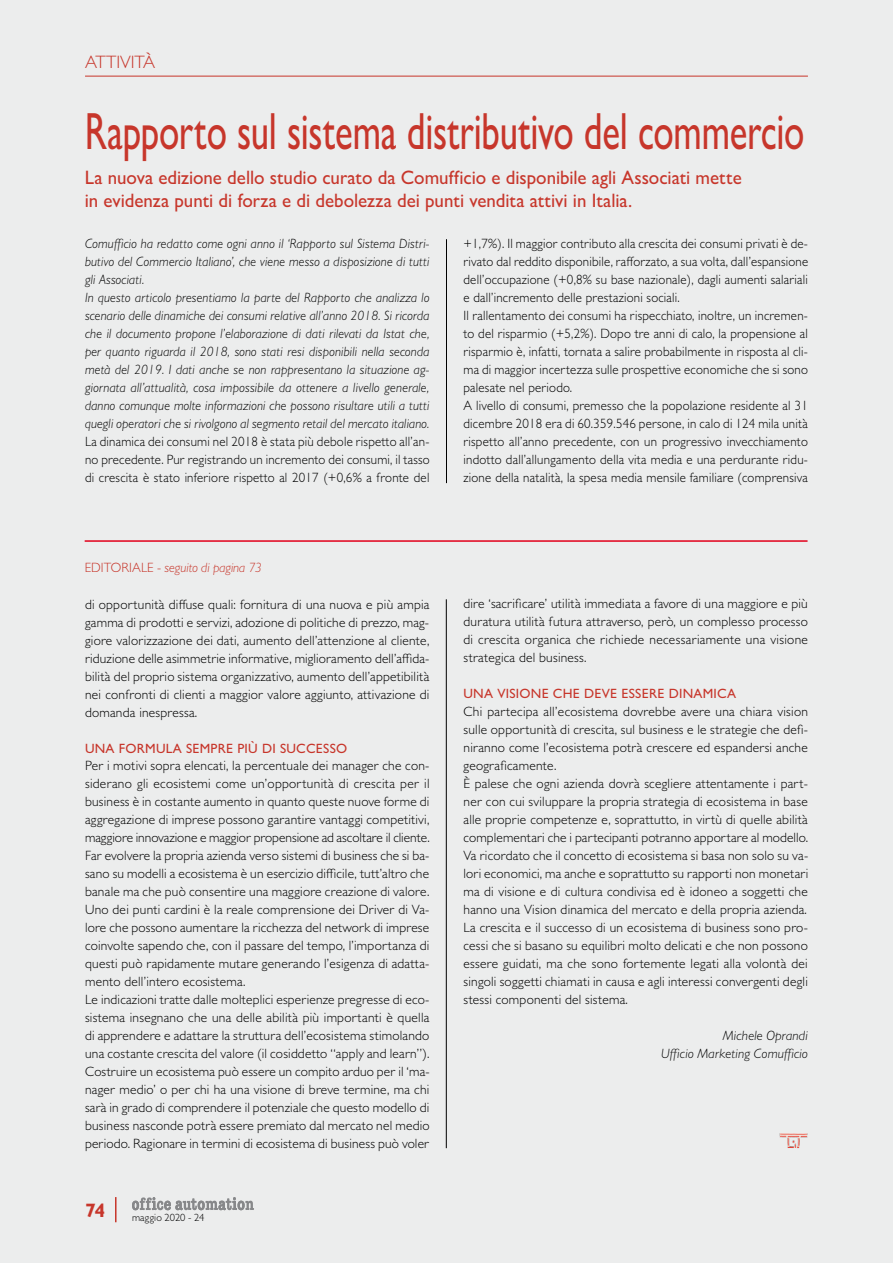
<style>
.page{position:relative;width:893px;height:1263px;background:#eceded}
.page>*{position:absolute;margin:0;border:0;box-sizing:border-box;transform-origin:0 0}
.t1{font:500 52.5px "Gill Sans MT Pro";letter-spacing:-.005em;color:#c7362b;scale:.7 1}
.t2{font:500 19.5px/22.5px "Gill Sans MT Pro";color:#c7362b}
.t3{font:700 19.5px "Gill Sans MT Pro";color:#c7362b}
.t4{font:300 18px "Gill Sans MT Pro";letter-spacing:-.005em;color:#c7362b}
.t5{font:300 13.5px/18px "Gill Sans MT Pro";letter-spacing:.015em;color:#000;text-align:justify}
.t6{font:300 13.5px/18px "Gill Sans MT Pro";letter-spacing:.015em;color:#000;text-align:justify;scale:.96 1}
.t7{font:italic 300 13.5px/18px "Gill Sans MT Pro";letter-spacing:.015em;color:#000;scale:.96 1}
.t8{font:500 13.5px "Gill Sans MT Pro";letter-spacing:.02em;color:#c7362b}
.t9{font:italic 300 13.5px/18px "Gill Sans MT Pro";letter-spacing:.015em;color:#000;text-align:right}
.t10{font:italic 300 13.5px "Gill Sans MT Pro";letter-spacing:-.005em;color:#c7362b}
.t11{font:300 10.5px "Gill Sans MT Pro";letter-spacing:.015em;color:#000}
.s1{font-style:normal}
</style>
<div class="page">
<svg style="left:132px;top:1197px;width:122px;height:13px"></svg>
<hr style="left:115px;top:1197px;width:2px;height:25px;background:#c7362b">
<hr style="left:85px;top:76px;width:723px;height:1px;background:#c7362b">
<hr style="left:446px;top:239px;width:1px;height:244px;background:#000">
<hr style="left:446px;top:599px;width:1px;height:549px;background:#000">
<img style="left:779px;top:1133px;width:29px;height:16px">
<hr style="left:85px;top:540px;width:722px;height:2px;background:#e2001a">
<h3 class="t4" style="left:85px;top:51px;width:72px">ATTIVITÀ</h3>
<h1 class="t1" style="left:85px;top:100px;width:1029px">Rapporto sul sistema distributivo del commercio</h1>
<h2 class="t2" style="left:85px;top:166px;width:658px">La nuova edizione dello studio curato da Comufficio e disponibile agli Associati mette in evidenza punti di forza e di debolezza dei punti vendita attivi in Italia.</h2>
<p class="t7" style="left:85px;top:235px;width:360px">Comufficio ha redatto come ogni anno il ‘Rapporto sul Sistema Distri&shy;butivo del Commercio Italiano’, che viene messo a disposizione di tutti gli Associati.<br>In questo articolo presentiamo la parte del Rapporto che analizza lo scenario delle dinamiche dei consumi relative all’anno 2018. Si ricorda che il documento propone l’elaborazione di dati rilevati da Istat che, per quanto riguarda il 2018, sono stati resi disponibili nella seconda metà del 2019. I dati anche se non rappresentano la situazione ag&shy;giornata all’attualità, cosa impossibile da ottenere a livello generale, danno comunque molte informazioni che possono risultare utili a tutti quegli operatori che si rivolgono al segmento retail del mercato italiano.</p>
<p class="t6" style="left:85px;top:433px;width:361px">La dinamica dei consumi nel 2018 è stata più debole rispetto all’an&shy;no precedente. Pur registrando un incremento dei consumi, il tasso di crescita è stato inferiore rispetto al 2017 (+0,6% a fronte del</p>
<p class="t6" style="left:463px;top:235px;width:361px;text-align:left">+1,7%). Il maggior contributo alla crescita dei consumi privati è de&shy;rivato dal reddito disponibile, rafforzato, a sua volta, dall’espansione dell’occupazione (+0,8% su base nazionale), dagli aumenti salariali e dall’incremento delle prestazioni sociali.<br>Il rallentamento dei consumi ha rispecchiato, inoltre, un incremen&shy;to del risparmio (+5,2%). Dopo tre anni di calo, la propensione al risparmio è, infatti, tornata a salire probabilmente in risposta al cli&shy;ma di maggior incertezza sulle prospettive economiche che si sono palesate nel periodo.<br>A livello di consumi, premesso che la popolazione residente al 31 dicembre 2018 era di 60.359.546 persone, in calo di 124 mila unità rispetto all’anno precedente, con un progressivo invecchiamento indotto dall’allungamento della vita media e una perdurante ridu&shy;zione della natalità, la spesa media mensile familiare (comprensiva</p>
<p class="t10" style="left:85px;top:560px;width:179px"><span class="s1">EDITORIALE -</span> seguito di pagina 73</p>
<p class="t5" style="left:85px;top:595px;width:346px">di opportunità diffuse quali: fornitura di una nuova e più ampia gamma di prodotti e servizi, adozione di politiche di prezzo, mag&shy;giore valorizzazione dei dati, aumento dell’attenzione al cliente, riduzione delle asimmetrie informative, miglioramento dell’affida&shy;bilità del proprio sistema organizzativo, aumento dell’appetibilità nei confronti di clienti a maggior valore aggiunto, attivazione di domanda inespressa.</p>
<p class="t8" style="left:85px;top:740px;width:264px">UNA FORMULA SEMPRE PIÙ DI SUCCESSO</p>
<p class="t5" style="left:85px;top:757px;width:346px;text-align:left">Per i motivi sopra elencati, la percentuale dei manager che con&shy;siderano gli ecosistemi come un’opportunità di crescita per il business è in costante aumento in quanto queste nuove forme di aggregazione di imprese possono garantire vantaggi competitivi, maggiore innovazione e maggior propensione ad ascoltare il cliente.<br>Far evolvere la propria azienda verso sistemi di business che si ba&shy;sano su modelli a ecosistema è un esercizio difficile, tutt’altro che banale ma che può consentire una maggiore creazione di valore.<br>Uno dei punti cardini è la reale comprensione dei Driver di Va&shy;lore che possono aumentare la ricchezza del network di imprese coinvolte sapendo che, con il passare del tempo, l’importanza di questi può rapidamente mutare generando l’esigenza di adatta&shy;mento dell’intero ecosistema.<br>Le indicazioni tratte dalle molteplici esperienze pregresse di eco&shy;sistema insegnano che una delle abilità più importanti è quella di apprendere e adattare la struttura dell’ecosistema stimolando una costante crescita del valore (il cosiddetto “apply and learn”).<br>Costruire un ecosistema può essere un compito arduo per il ‘ma&shy;nager medio’ o per chi ha una visione di breve termine, ma chi sarà in grado di comprendere il potenziale che questo modello di business nasconde potrà essere premiato dal mercato nel medio periodo. Ragionare in termini di ecosistema di business può voler</p>
<h2 class="t3" style="left:85px;top:1198px;width:22px">74</h2>
<p class="t11" style="left:132px;top:1211px;width:74px">maggio 2020 - 24</p>
<p class="t5" style="left:463px;top:595px;width:346px">dire ‘sacrificare’ utilità immediata a favore di una maggiore e più duratura utilità futura attraverso, però, un complesso processo di crescita organica che richiede necessariamente una visione strategica del business.</p>
<p class="t8" style="left:463px;top:686px;width:274px">UNA VISIONE CHE DEVE ESSERE DINAMICA</p>
<p class="t5" style="left:463px;top:703px;width:346px;text-align:left">Chi partecipa all’ecosistema dovrebbe avere una chiara vision sulle opportunità di crescita, sul business e le strategie che defi&shy;niranno come l’ecosistema potrà crescere ed espandersi anche geograficamente.<br>È palese che ogni azienda dovrà scegliere attentamente i part&shy;ner con cui sviluppare la propria strategia di ecosistema in base alle proprie competenze e, soprattutto, in virtù di quelle abilità complementari che i partecipanti potranno apportare al modello.<br>Va ricordato che il concetto di ecosistema si basa non solo su va&shy;lori economici, ma anche e soprattutto su rapporti non monetari ma di visione e di cultura condivisa ed è idoneo a soggetti che hanno una Vision dinamica del mercato e della propria azienda.<br>La crescita e il successo di un ecosistema di business sono pro&shy;cessi che si basano su equilibri molto delicati e che non possono essere guidati, ma che sono fortemente legati alla volontà dei singoli soggetti chiamati in causa e agli interessi convergenti degli stessi componenti del sistema.</p>
<p class="t9" style="left:661px;top:1026px;width:148px">Michele Oprandi<br>Ufficio Marketing Comufficio</p>
</div>
